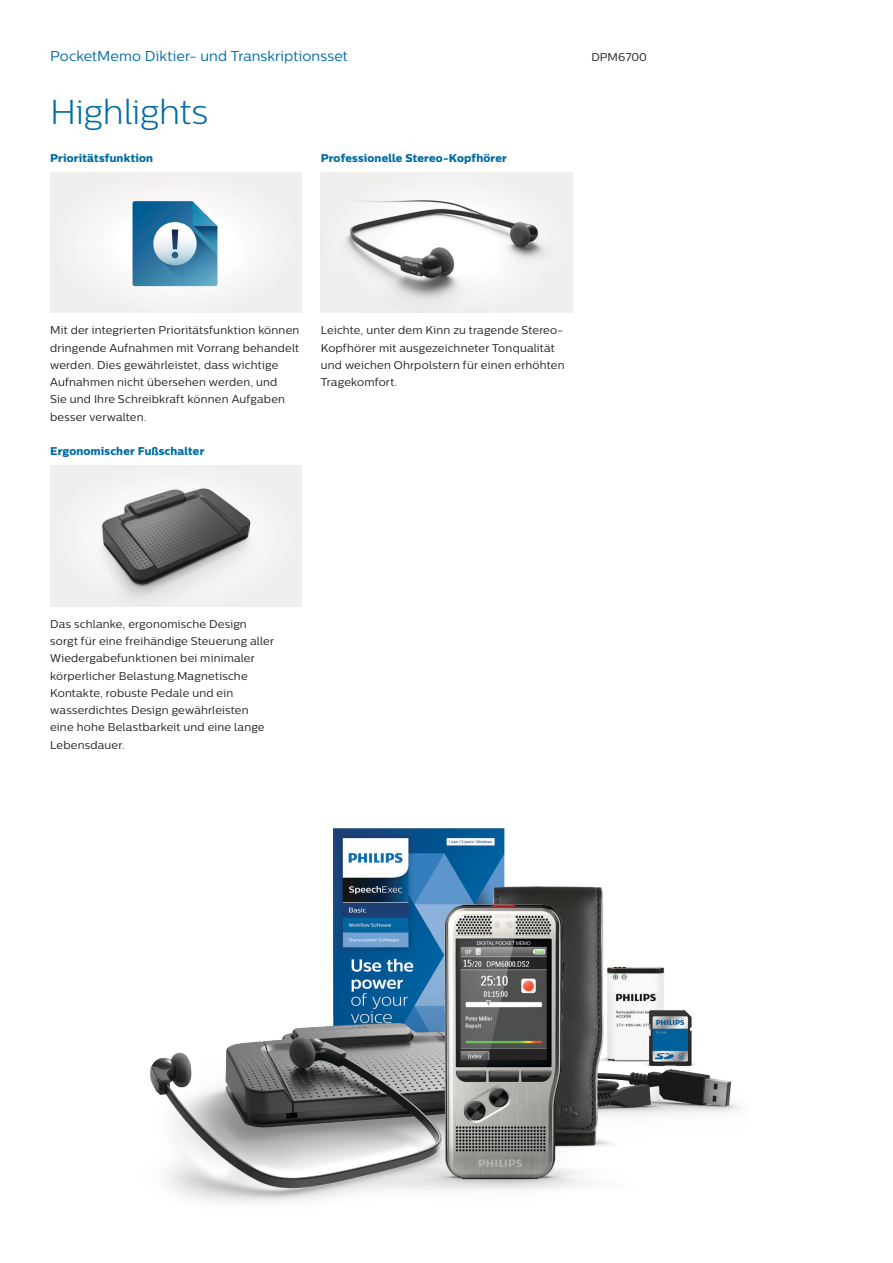
<style>
.page{position:relative;width:893px;height:1263px;background:#fff}
.page>*{position:absolute;margin:0;border:0;box-sizing:border-box;transform-origin:0 0}
.Specs___Highlights_h{font:300 34.5px "Centrale Sans";letter-spacing:-.01em;color:#006ca3}
.Product_name{font:14.25px "Centrale Sans";letter-spacing:.005em;color:#006ca3}
.Feature_text{font:11.25px/17.2px "Centrale Sans";letter-spacing:.015em;color:#231f20}
.Feature_name{font:11.25px "Centrale Sans X Bold";letter-spacing:.015em;color:#006ca3}
.CNT_back{font:11.25px "Centrale Sans";letter-spacing:.01em;color:#231f20}
</style>
<div class="page">
<img style="left:50px;top:172px;width:251px;height:141px">
<img style="left:50px;top:466px;width:251px;height:140px">
<img style="left:321px;top:172px;width:251px;height:141px">
<img style="left:150px;top:828px;width:590px;height:374px">
<p class="Product_name" style="left:50px;top:48px;width:299px">PocketMemo Diktier- und Transkriptionsset</p>
<p class="CNT_back" style="left:591px;top:50px;width:57px">DPM6700</p>
<p class="Specs___Highlights_h" style="left:50px;top:92px;width:159px">Highlights</p>
<p class="Feature_name" style="left:50px;top:151px;width:105px">Prioritätsfunktion</p>
<p class="Feature_name" style="left:321px;top:151px;width:188px">Professionelle Stereo-Kopfhörer</p>
<p class="Feature_text" style="left:50px;top:321px;width:251px">Mit der integrierten Prioritätsfunktion können dringende Aufnahmen mit Vorrang behandelt werden. Dies gewährleistet, dass wichtige Aufnahmen nicht übersehen werden, und<br>Sie und Ihre Schreibkraft können Aufgaben besser verwalten.</p>
<p class="Feature_name" style="left:50px;top:444px;width:156px">Ergonomischer Fußschalter</p>
<p class="Feature_text" style="left:321px;top:321px;width:245px">Leichte, unter dem Kinn zu tragende Stereo-Kopfhörer mit ausgezeichneter Tonqualität und weichen Ohrpolstern für einen erhöhten Tragekomfort.</p>
<p class="Feature_text" style="left:50px;top:615px;width:225px">Das schlanke, ergonomische Design sorgt für eine freihändige Steuerung aller Wiedergabefunktionen bei minimaler körperlicher Belastung.Magnetische Kontakte, robuste Pedale und ein wasserdichtes Design gewährleisten eine hohe Belastbarkeit und eine lange Lebensdauer.</p>
</div>
